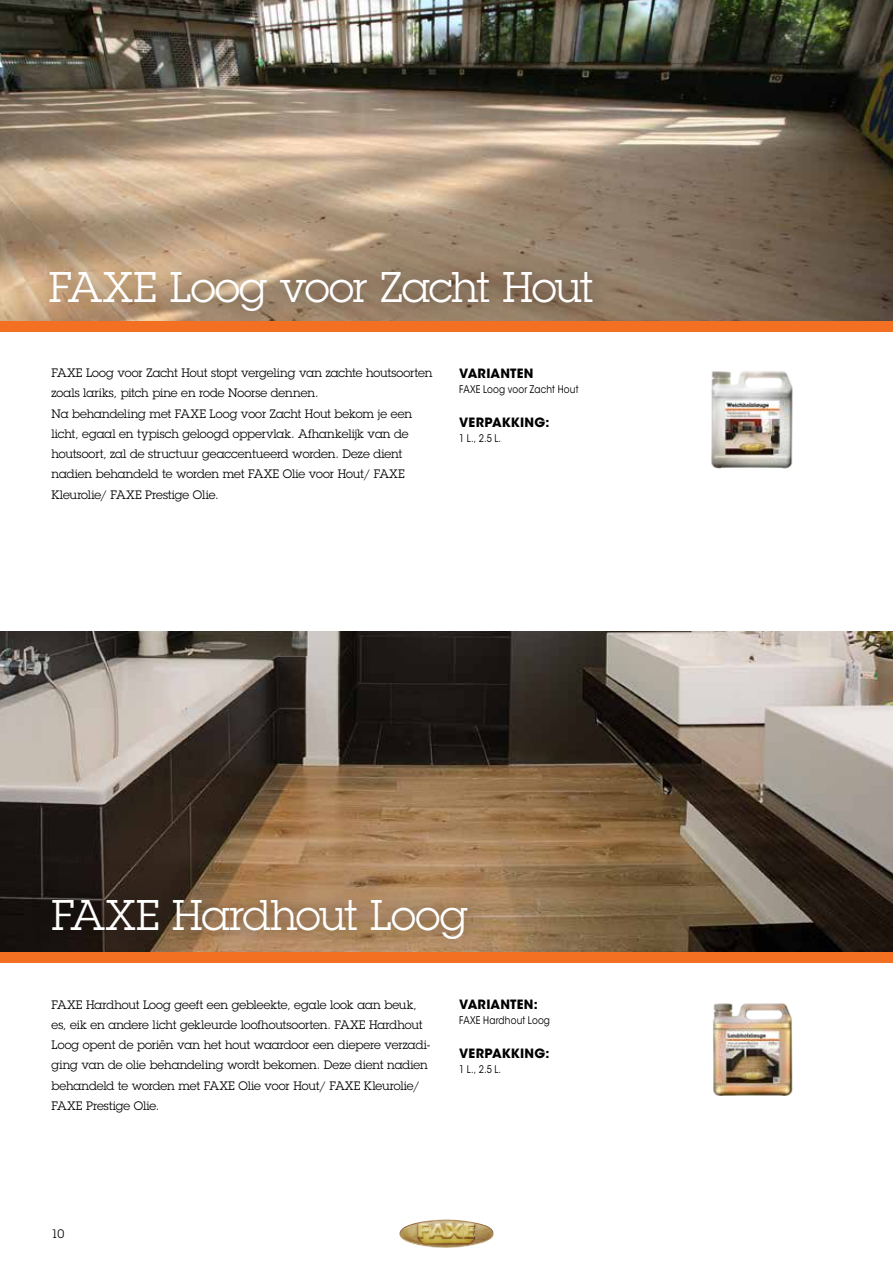
<style>
.page{position:relative;width:893px;height:1263px;background:#fff}
.page>*{position:absolute;margin:0;border:0;box-sizing:border-box;transform-origin:0 0}
.t1{font:42px "Lubalin Graph Std";letter-spacing:-.02em;color:#fff}
.t2{font:700 12.75px "ITC Avant Garde Std";letter-spacing:.01em;color:#000}
.t3{font:12px/20.2px "Lubalin Graph Std";letter-spacing:-.005em;color:#000}
.t4{font:10.5px "ITC Avant Garde Std";letter-spacing:.02em;color:#000;scale:.85 1}
</style>
<div class="page">
<img style="left:0;top:631px;width:893px;height:321px">
<img style="left:0;top:0;width:893px;height:321px">
<div style="left:29px;top:248px;width:585px;height:85px;background:#000;opacity:.6"></div>
<div style="left:31px;top:876px;width:457px;height:86px;background:#000;opacity:.6"></div>
<img style="left:711px;top:371px;width:82px;height:98px">
<img style="left:713px;top:1003px;width:80px;height:93px">
<div style="left:0;top:952px;width:893px;height:11px;background:#f36f21"></div>
<div style="left:0;top:321px;width:893px;height:10px;background:#f36f21"></div>
<img style="left:399px;top:1219px;width:95px;height:29px">
<h1 class="t1" style="left:49px;top:261px;width:546px">FAXE Loog voor Zacht Hout</h1>
<p class="t3" style="left:51px;top:363px;width:383px">FAXE Loog voor Zacht Hout stopt vergeling van zachte houtsoorten zoals lariks, pitch pine en rode Noorse dennen.<br>Na behandeling met FAXE Loog voor Zacht Hout bekom je een licht, egaal en typisch geloogd oppervlak. Afhankelijk van de houtsoort, zal de structuur geaccentueerd worden. Deze dient nadien behandeld te worden met FAXE Olie voor Hout/ FAXE Kleurolie/ FAXE Prestige Olie.</p>
<p class="t2" style="left:459px;top:365px;width:76px">VARIANTEN</p>
<p class="t4" style="left:459px;top:383px;width:142px">FAXE Loog voor Zacht Hout</p>
<p class="t2" style="left:459px;top:414px;width:92px">VERPAKKING:</p>
<p class="t4" style="left:459px;top:431px;width:51px">1 L., 2.5 L.</p>
<h1 class="t1" style="left:51px;top:889px;width:418px">FAXE Hardhout Loog</h1>
<p class="t3" style="left:51px;top:994px;width:380px">FAXE Hardhout Loog geeft een gebleekte, egale look aan beuk, es, eik en andere licht gekleurde loofhoutsoorten. FAXE Hardhout Loog opent de poriën van het hout waardoor een diepere verzadi&shy;ging van de olie behandeling wordt bekomen. Deze dient nadien behandeld te worden met FAXE Olie voor Hout/ FAXE Kleurolie/ FAXE Prestige Olie.</p>
<p class="t2" style="left:459px;top:996px;width:80px">VARIANTEN:</p>
<p class="t4" style="left:459px;top:1014px;width:108px">FAXE Hardhout Loog</p>
<p class="t2" style="left:459px;top:1045px;width:92px">VERPAKKING:</p>
<p class="t4" style="left:459px;top:1063px;width:51px">1 L., 2.5 L.</p>
<p class="t3" style="left:51px;top:1223px;width:15px">10</p>
</div>
